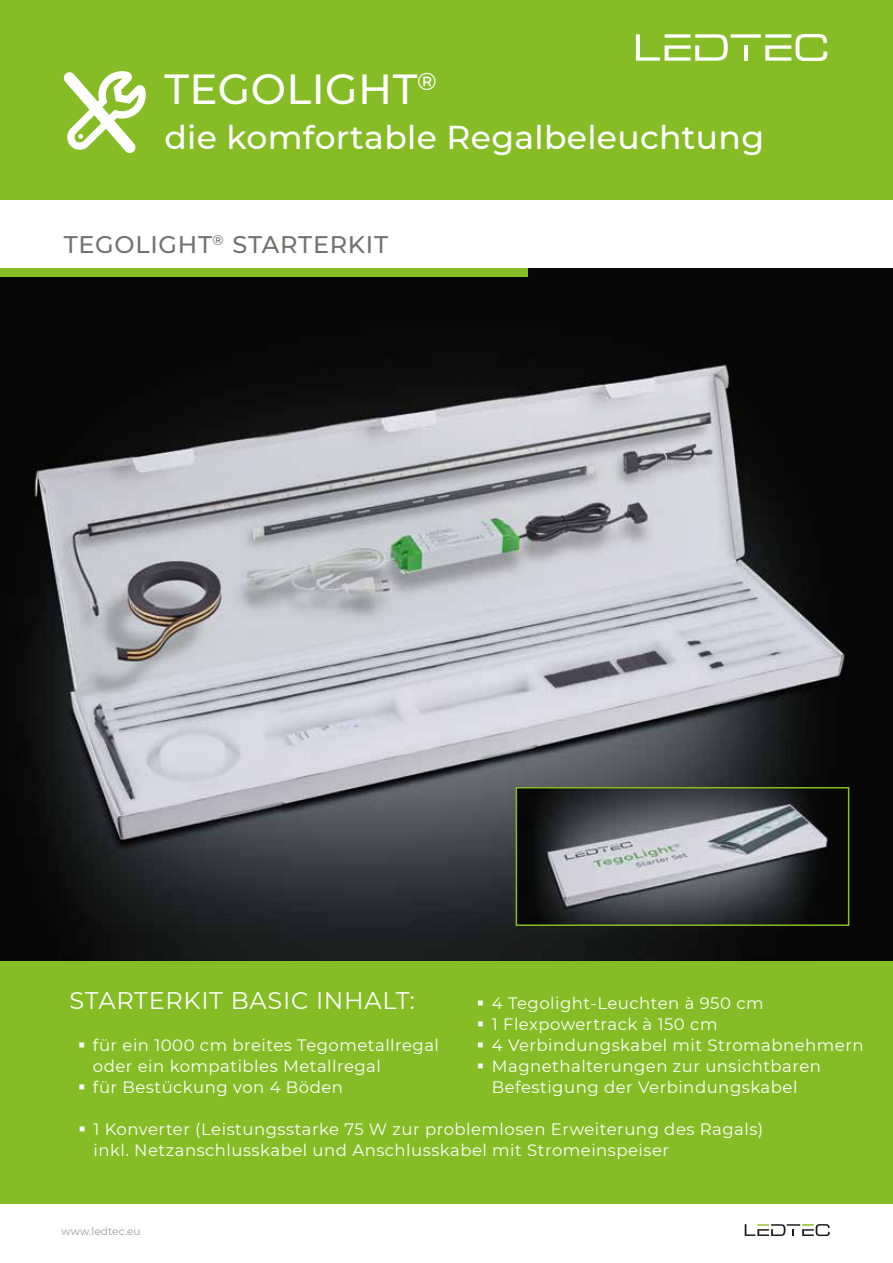
<style>
.page{position:relative;width:893px;height:1263px;background:#fff}
.page>*{position:absolute;margin:0;border:0;box-sizing:border-box;transform-origin:0 0}
.t1{font:500 42px "Montserrat";letter-spacing:.01em;color:#fff}
.t2{font:500 33px "Montserrat";letter-spacing:.01em;color:#fff}
.t3{font:24px "Montserrat";letter-spacing:.03em;color:#fff}
.t4{font:500 24px "Montserrat";letter-spacing:.03em;color:#727271}
.t5{font:16.5px/21px "Montserrat";letter-spacing:.03em;color:#fff}
.t6{font:10.5px "Montserrat";letter-spacing:.01em;color:#9d9d9c}
</style>
<div class="page">
<svg style="left:745px;top:1224px;width:85px;height:12px"></svg>
<div style="left:0;top:0;width:893px;height:200px;background:#86bc25"></div>
<div style="left:0;top:960px;width:893px;height:243px;background:#86bc25"></div>
<img style="left:0;top:268px;width:893px;height:692px">
<img style="left:519px;top:790px;width:327px;height:133px">
<div style="left:516px;top:787px;width:333px;height:139px;border:2px solid #86bc25"></div>
<div style="left:0;top:268px;width:527px;height:9px;background:#86bc25"></div>
<svg style="left:636px;top:34px;width:191px;height:27px"></svg>
<svg style="left:63px;top:72px;width:73px;height:82px"></svg>
<h1 class="t1" style="left:164px;top:60px;width:274px">TEGOLIGHT<sup>®</sup></h1>
<h2 class="t2" style="left:164px;top:115px;width:601px">die komfortable Regalbeleuchtung</h2>
<h3 class="t4" style="left:64px;top:228px;width:326px">TEGOLIGHT<sup>®</sup> STARTERKIT</h3>
<h3 class="t3" style="left:70px;top:984px;width:347px">STARTERKIT BASIC INHALT:</h3>
<p class="t5" style="left:93px;top:1034px;width:348px;text-indent:-15px">▪ für ein 1000 cm breites Tegometallregal oder ein kompatibles Metallregal</p>
<p class="t5" style="left:78px;top:1076px;width:266px">▪ für Bestückung von 4 Böden</p>
<p class="t5" style="left:477px;top:992px;width:288px">▪ 4 Tegolight-Leuchten à 950 cm</p>
<p class="t5" style="left:477px;top:1013px;width:242px">▪ 1 Flexpowertrack à 150 cm</p>
<p class="t5" style="left:477px;top:1034px;width:388px">▪ 4 Verbindungskabel mit Stromabnehmern</p>
<p class="t5" style="left:477px;top:1055px;width:346px;text-align:center">▪ Magnethalterungen zur unsichtbaren<br>Befestigung der Verbindungskabel</p>
<p class="t5" style="left:94px;top:1118px;width:671px;text-indent:-15px">▪ 1 Konverter (Leistungsstarke 75 W zur problemlosen Erweiterung des Ragals) inkl. Netzanschlusskabel und Anschlusskabel mit Stromeinspeiser</p>
<p class="t6" style="left:62px;top:1224px;width:81px">www.ledtec.eu</p>
</div>
